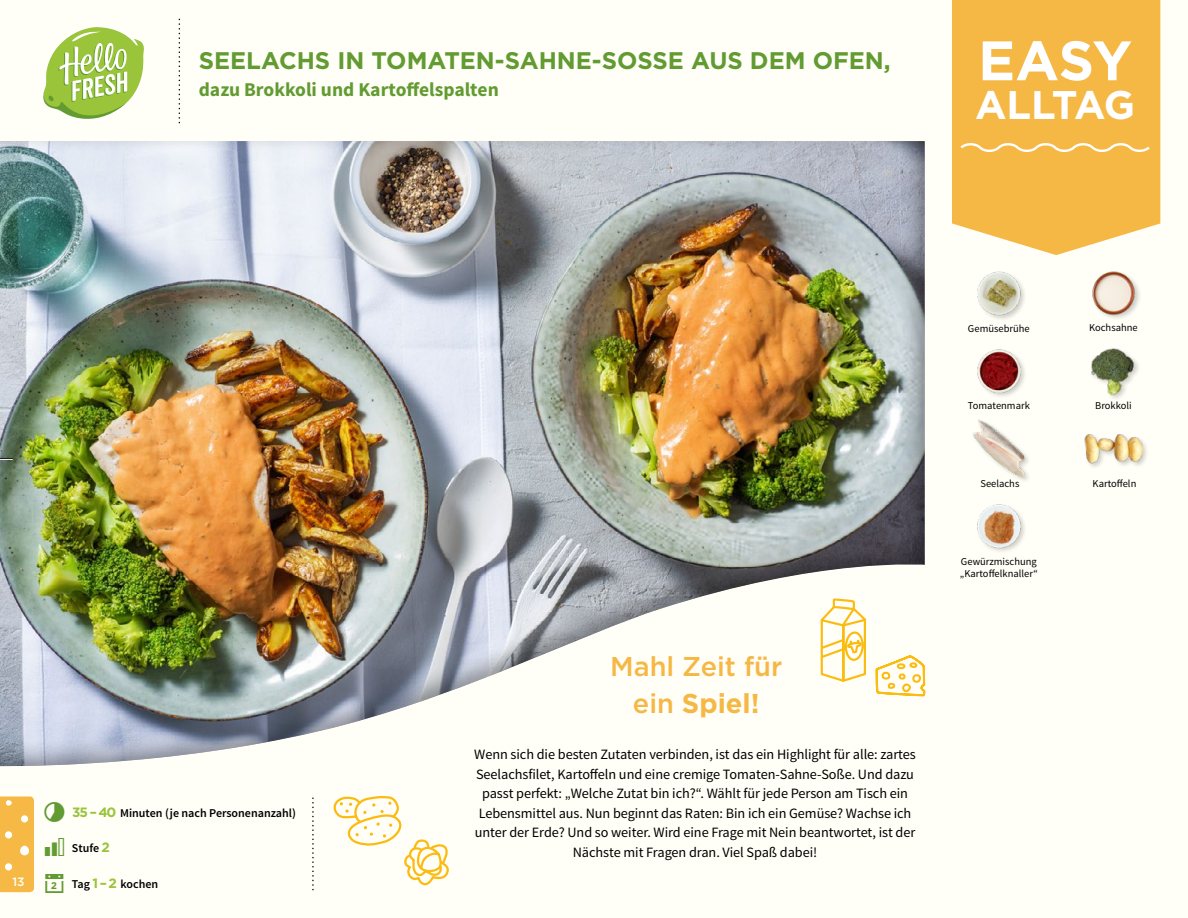
<style>
.page{position:relative;width:1188px;height:918px;background:#fffef7}
.page>*{position:absolute;margin:0;border:0;box-sizing:border-box;transform-origin:0 0}
.t1{font:700 55.5px "Gotham";color:#fff}
.t2{font:700 39.9px "Gotham";letter-spacing:-.045em;color:#fff}
.t3{font:500 27.15px/36.3px "Gotham";color:#f5b845;text-align:center}
.t4{font:700 24px "Gotham";color:#619b31}
.t5{font:700 19.5px "Source Sans Pro";color:#619b31}
.t6{font:14.25px/19.5px "Source Sans Pro";letter-spacing:-.005em;color:#000;text-align:center}
.t7{font:600 12px "Source Sans Pro";color:#000}
.t8{font:500 12px "Gotham";color:#fffef7}
.t9{font:10.5px/12px "Source Sans Pro";color:#000}
.s1{font-family:"Gotham";font-weight:700;font-size:13.5px;color:#9ac43a}
.s2{font-weight:700}
</style>
<div class="page">
<svg style="left:43px;top:27px;width:101px;height:92px"></svg>
<div style="left:952px;top:0;width:208px;height:255px;background:#f5b845"></div>
<svg style="left:958px;top:140px;width:194px;height:15px"></svg>
<svg style="left:0;top:796px;width:34px;height:96px"></svg>
<svg style="left:312px;top:796px;width:137px;height:95px"></svg>
<div style="left:0;top:141px;width:925px;height:625px;background:#000;opacity:.38"></div>
<svg style="left:179px;top:18px;width:746px;height:124px"></svg>
<img style="left:977px;top:504px;width:48px;height:48px">
<div style="left:1084px;top:433px;width:65px;height:37px;background:#000;opacity:.2"></div>
<img style="left:1085px;top:433px;width:57px;height:37px">
<div style="left:971px;top:419px;width:60px;height:64px;background:#000;opacity:.2"></div>
<img style="left:971px;top:420px;width:57px;height:57px">
<img style="left:977px;top:349px;width:48px;height:48px">
<img style="left:1091px;top:348px;width:47px;height:50px">
<img style="left:1092px;top:271px;width:48px;height:48px">
<img style="left:977px;top:271px;width:48px;height:48px">
<svg style="left:0;top:458px;width:13px;height:2px"></svg>
<h3 class="t4" style="left:199px;top:45px;width:693px">SEELACHS IN TOMATEN-SAHNE-SOSSE AUS DEM OFEN,</h3>
<h3 class="t5" style="left:199px;top:77px;width:302px">dazu Brokkoli und Kartoffelspalten</h3>
<h1 class="t1" style="left:979px;top:22px;width:156px">EASY</h1>
<h2 class="t2" style="left:976px;top:77px;width:162px">ALLTAG</h2>
<p class="t8" style="left:12px;top:874px;width:14px">13</p>
<p class="t7" style="left:72px;top:805px;width:225px"><span class="s1">35 –40</span> Minuten (je nach Personenanzahl)</p>
<p class="t7" style="left:72px;top:841px;width:40px">Stufe <span class="s1">2</span></p>
<p class="t7" style="left:72px;top:877px;width:88px">Tag <span class="s1">1 –2</span> kochen</p>
<h3 class="t3" style="left:610px;top:648px;width:174px">Mahl Zeit für ein <span class="s2">Spiel!</span></h3>
<p class="t6" style="left:474px;top:745px;width:443px">Wenn sich die besten Zutaten verbinden, ist das ein Highlight für alle: zartes Seelachsfilet, Kartoffeln und eine cremige Tomaten-Sahne-Soße. Und dazu passt perfekt: „Welche Zutat bin ich?“. Wählt für jede Person am Tisch ein Lebensmittel aus. Nun beginnt das Raten: Bin ich ein Gemüse? Wachse ich unter der Erde? Und so weiter. Wird eine Frage mit Nein beantwortet, ist der Nächste mit Fragen dran. Viel Spaß dabei!</p>
<p class="t9" style="left:968px;top:322px;width:63px">Gemüsebrühe</p>
<p class="t9" style="left:1089px;top:322px;width:50px">Kochsahne</p>
<p class="t9" style="left:968px;top:400px;width:64px">Tomatenmark</p>
<p class="t9" style="left:1095px;top:400px;width:38px">Brokkoli</p>
<p class="t9" style="left:980px;top:478px;width:40px">Seelachs</p>
<p class="t9" style="left:1093px;top:478px;width:45px">Kartoffeln</p>
<p class="t9" style="left:960px;top:556px;width:79px">Gewürzmischung „Kartoffelknaller“</p>
</div>
